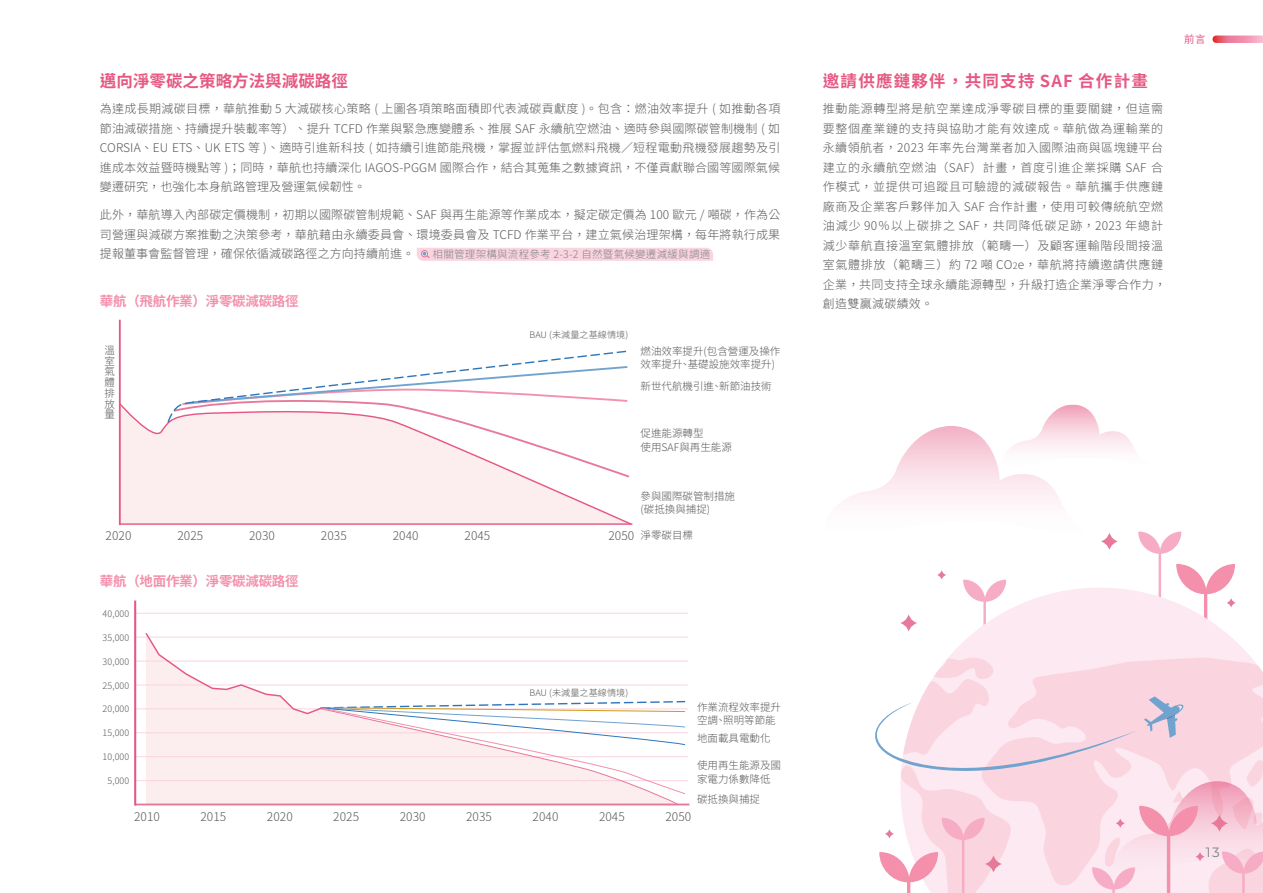
<style>
.page{position:relative;width:1263px;height:893px;background:#fff}
.page>*{position:absolute;margin:0;border:0;box-sizing:border-box;transform-origin:0 0}
.t1{font:700 16.5px "Noto Sans CJ Ktc";letter-spacing:.075em;color:#e65883}
.t2{font:700 16.5px "Noto Sans CJ Ktc";color:#e65883}
.t3{font:700 13.5px "Noto Sans CJ Ktc";letter-spacing:-.02em;color:#f490ac}
.t4{font:100 13.5px "Montserrat";color:#808285}
.t5{font:300 12px/19.5px "Noto Sans CJ Ktc";letter-spacing:.035em;color:#57585a;text-align:justify}
.t6{font:300 12px/19.5px "Noto Sans CJ Ktc";letter-spacing:.055em;color:#57585a}
.t7{font:300 10.5px/10.8px "Noto Sans CJ Ktc";color:#57585a}
.t8{font:300 10.5px "Noto Sans CJ Ktc";letter-spacing:.025em;color:#808285}
.t9{font:10.5px "Noto Sans CJ Ktc";color:#e65883}
.t10{font:300 9px "Noto Sans CJ Ktc";letter-spacing:.005em;color:#57585a}
.s1{font-size:9px}
.s2{font-size:12px}
</style>
<div class="page">
<svg style="left:1212px;top:36px;width:51px;height:7px"></svg>
<svg style="left:841px;top:405px;width:422px;height:488px"></svg>
<div style="left:417px;top:248px;width:296px;height:13px;background:#fad5df"></div>
<hr style="left:119px;top:320px;width:2px;height:205px;background:#e65883">
<svg style="left:118px;top:402px;width:514px;height:124px;background:#fbe9ec"></svg>
<svg style="left:167px;top:350px;width:464px;height:128px"></svg>
<hr style="left:135px;top:780px;width:553px;height:1px;background:#fad5df">
<hr style="left:135px;top:756px;width:553px;height:1px;background:#fad5df">
<hr style="left:135px;top:732px;width:553px;height:1px;background:#fad5df">
<hr style="left:135px;top:709px;width:553px;height:1px;background:#fad5df">
<hr style="left:135px;top:685px;width:553px;height:1px;background:#fad5df">
<hr style="left:135px;top:661px;width:553px;height:1px;background:#fad5df">
<hr style="left:135px;top:637px;width:553px;height:1px;background:#fad5df">
<hr style="left:135px;top:613px;width:553px;height:1px;background:#fad5df">
<hr style="left:135px;top:803px;width:554px;height:2px;background:#e7799b">
<hr style="left:134px;top:601px;width:2px;height:204px;background:#e65883">
<svg style="left:144px;top:633px;width:542px;height:173px"></svg>
<h1 class="t2" style="left:100px;top:71px;width:249px">邁向淨零碳之策略方法與減碳路徑</h1>
<p class="t5" style="left:100px;top:99px;width:682px">為達成長期減碳目標，華航推動 5 大減碳核心策略 ( 上圖各項策略面積即代表減碳貢獻度 )。包含：燃油效率提升 ( 如推動各項節油減碳措施、持續提升裝載率等）、提升 TCFD 作業與緊急應變體系、推展 SAF 永續航空燃油、適時參與國際碳管制機制 ( 如CORSIA、EU ETS、UK ETS 等 )、適時引進新科技 ( 如持續引進節能飛機，掌握並評估氫燃料飛機／短程電動飛機發展趨勢及引進成本效益暨時機點等 )；同時，華航也持續深化 IAGOS-PGGM 國際合作，結合其蒐集之數據資訊，不僅貢獻聯合國等國際氣候變遷研究，也強化本身航路管理及營運氣候韌性。</p>
<p class="t5" style="left:100px;top:205px;width:682px">此外，華航導入內部碳定價機制，初期以國際碳管制規範、SAF 與再生能源等作業成本，擬定碳定價為 100 歐元 / 噸碳，作為公司營運與減碳方案推動之決策參考，華航藉由永續委員會、環境委員會及 TCFD 作業平台，建立氣候治理架構，每年將執行成果提報董事會監督管理，確保依循減碳路徑之方向持續前進。</p>
<p class="t8" style="left:433px;top:249px;width:279px">相關管理架構與流程參考 2-3-2 自然暨氣候變遷減緩與調適</p>
<h1 class="t1" style="left:823px;top:71px;width:327px">邀請供應鏈夥伴，共同支持 SAF 合作計畫</h1>
<p class="t6" style="left:823px;top:99px;width:345px">推動能源轉型將是航空業達成淨零碳目標的重要關鍵，但這需要整個產業鏈的支持與協助才能有效達成。華航做為運輸業的永續領航者，2023 年率先台灣業者加入國際油商與區塊鏈平台建立的永續航空燃油（SAF）計畫，首度引進企業採購 SAF 合作模式，並提供可追蹤且可驗證的減碳報告。華航攜手供應鏈廠商及企業客戶夥伴加入 SAF 合作計畫，使用可較傳統航空燃油減少 90％以上碳排之 SAF，共同降低碳足跡，2023 年總計減少華航直接溫室氣體排放（範疇一）及顧客運輸階段間接溫室氣體排放（範疇三）約 72 噸 CO<span class="s1">2</span>e，華航將持續邀請供應鏈企業，共同支持全球永續能源轉型，升級打造企業淨零合作力，</p>
<p class="t3" style="left:100px;top:294px;width:200px">華航（飛航作業）淨零碳減碳路徑</p>
<p class="t5" style="left:823px;top:294px;width:112px">創造雙贏減碳績效。</p>
<p class="t7" style="left:104px;top:345px;width:12px;text-align:justify">溫室氣體排放量</p>
<p class="t10" style="left:529px;top:329px;width:100px">BAU (未減量之基線情境)</p>
<p class="t7" style="left:640px;top:344px;width:141px;line-height:13.5px">燃油效率提升(包含營運及操作效率提升、基礎設施效率提升)</p>
<p class="t7" style="left:640px;top:381px;width:133px">新世代航機引進、新節油技術</p>
<p class="t7" style="left:640px;top:427px;width:93px;line-height:13.5px">促進能源轉型<br>使用SAF與再生能源</p>
<p class="t7" style="left:640px;top:489px;width:96px;line-height:13.5px">參與國際碳管制措施(碳抵換與捕捉)</p>
<p class="t5" style="left:106px;top:526px;width:27px">2020</p>
<p class="t5" style="left:177px;top:526px;width:27px">2025</p>
<p class="t5" style="left:249px;top:526px;width:27px">2030</p>
<p class="t5" style="left:321px;top:526px;width:27px">2035</p>
<p class="t5" style="left:393px;top:526px;width:27px">2040</p>
<p class="t5" style="left:464px;top:526px;width:27px">2045</p>
<p class="t7" style="left:608px;top:530px;width:86px"><span class="s2">2050</span> 淨零碳目標</p>
<p class="t3" style="left:100px;top:573px;width:200px">華航（地面作業）淨零碳減碳路徑</p>
<p class="t10" style="left:103px;top:609px;width:28px">40,000</p>
<p class="t10" style="left:103px;top:633px;width:28px">35,000</p>
<p class="t10" style="left:103px;top:656px;width:28px">30,000</p>
<p class="t10" style="left:103px;top:680px;width:28px">25,000</p>
<p class="t10" style="left:103px;top:704px;width:28px">20,000</p>
<p class="t10" style="left:103px;top:728px;width:28px">15,000</p>
<p class="t10" style="left:103px;top:751px;width:28px">10,000</p>
<p class="t10" style="left:108px;top:775px;width:23px">5,000</p>
<p class="t10" style="left:529px;top:687px;width:100px">BAU (未減量之基線情境)</p>
<p class="t7" style="left:697px;top:702px;width:85px">作業流程效率提升</p>
<p class="t7" style="left:697px;top:733px;width:75px">地面載具電動化</p>
<p class="t7" style="left:697px;top:759px;width:85px;line-height:13.5px">使用再生能源及國家電力係數降低</p>
<p class="t7" style="left:697px;top:794px;width:64px">碳抵換與捕捉</p>
<p class="t7" style="left:697px;top:715px;width:80px">空調、照明等節能</p>
<p class="t5" style="left:134px;top:807px;width:27px">2010</p>
<p class="t5" style="left:200px;top:807px;width:27px">2015</p>
<p class="t5" style="left:267px;top:807px;width:27px">2020</p>
<p class="t5" style="left:333px;top:807px;width:27px">2025</p>
<p class="t5" style="left:400px;top:807px;width:27px">2030</p>
<p class="t5" style="left:466px;top:807px;width:27px">2035</p>
<p class="t5" style="left:533px;top:807px;width:27px">2040</p>
<p class="t5" style="left:599px;top:807px;width:27px">2045</p>
<p class="t5" style="left:665px;top:807px;width:27px">2050</p>
<p class="t9" style="left:1184px;top:33px;width:23px">前言</p>
<p class="t4" style="left:1206px;top:843px;width:15px">13</p>
</div>
